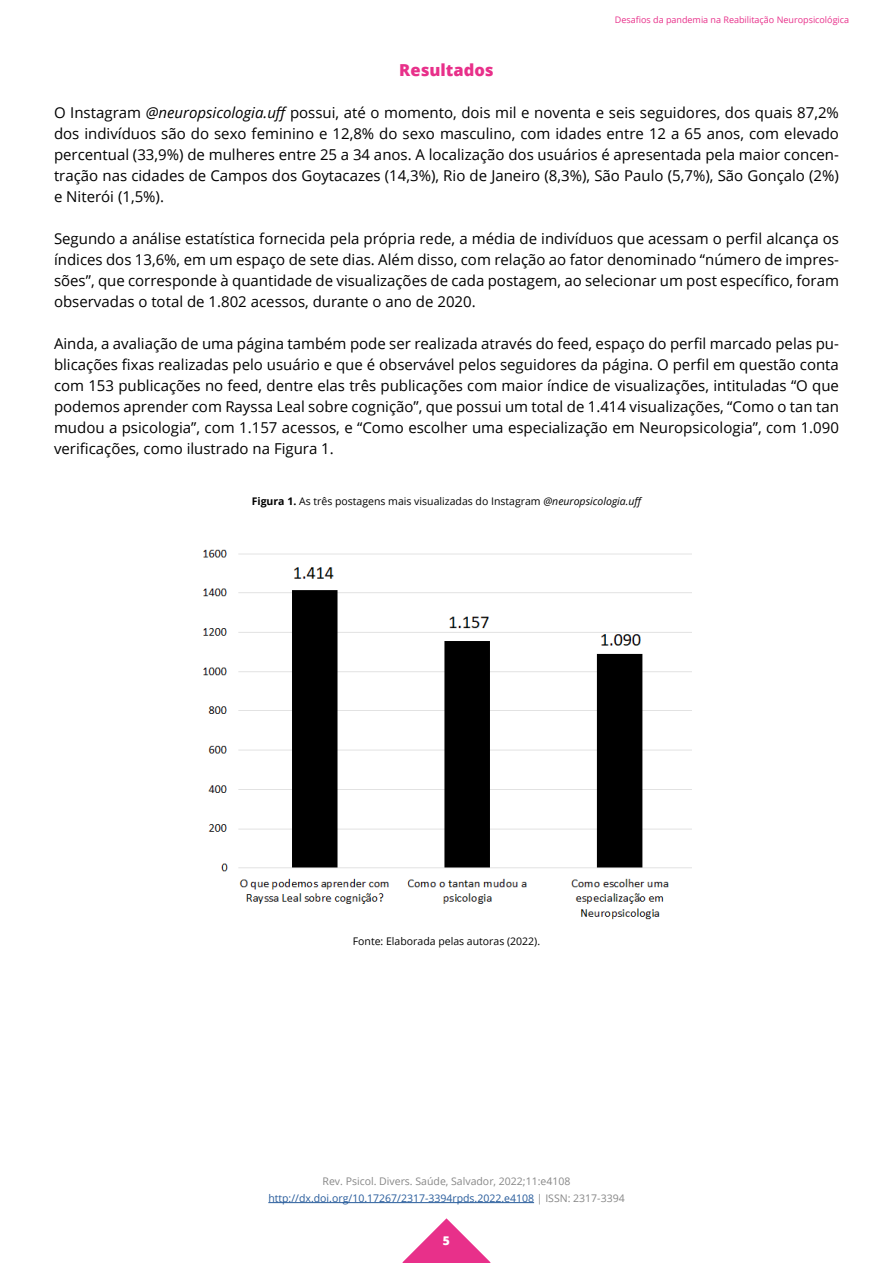
<style>
.page{position:relative;width:893px;height:1263px;background:#fff}
.page>*{position:absolute;margin:0;border:0;box-sizing:border-box;transform-origin:0 0}
.t1{font:800 16.5px "Open Sans";color:#e8308a}
.t2{font:15px/21px "Open Sans";color:#000;text-align:justify}
.t3{font:800 12px "Open Sans";color:#fff}
.t4{font:10.5px/16.5px "Open Sans";color:#878787;text-align:center}
.t5{font:10.5px "Open Sans";color:#000}
.t6{font:9px "Open Sans";color:#e8308a}
.s1{font-style:italic}
.s2{font-weight:700}
.s3{color:#275b9b}
</style>
<div class="page">
<svg style="left:402px;top:1218px;width:89px;height:45px"></svg>
<hr style="left:268px;top:1202px;width:266px;height:1px;background:#275b9b">
<img style="left:203px;top:549px;width:489px;height:371px">
<p class="t6" style="left:615px;top:13px;width:236px">Desafios da pandemia na Reabilitação Neuropsicológica</p>
<p class="t1" style="left:399px;top:58px;width:96px">Resultados</p>
<p class="t2" style="left:54px;top:102px;width:786px">O Instagram <span class="s1">@neuropsicologia.uff</span> possui, até o momento, dois mil e noventa e seis seguidores, dos quais 87,2% dos indivíduos são do sexo feminino e 12,8% do sexo masculino, com idades entre 12 a 65 anos, com elevado percentual (33,9%) de mulheres entre 25 a 34 anos. A localização dos usuários é apresentada pela maior concen&shy;tração nas cidades de Campos dos Goytacazes (14,3%), Rio de Janeiro (8,3%), São Paulo (5,7%), São Gonçalo (2%) e Niterói (1,5%).</p>
<p class="t2" style="left:54px;top:228px;width:786px">Segundo a análise estatística fornecida pela própria rede, a média de indivíduos que acessam o perfil alcança os índices dos 13,6%, em um espaço de sete dias. Além disso, com relação ao fator denominado “número de impres&shy;sões”, que corresponde à quantidade de visualizações de cada postagem, ao selecionar um post específico, foram observadas o total de 1.802 acessos, durante o ano de 2020.</p>
<p class="t2" style="left:54px;top:333px;width:786px">Ainda, a avaliação de uma página também pode ser realizada através do feed, espaço do perfil marcado pelas pu&shy;blicações fixas realizadas pelo usuário e que é observável pelos seguidores da página. O perfil em questão conta com 153 publicações no feed, dentre elas três publicações com maior índice de visualizações, intituladas “O que podemos aprender com Rayssa Leal sobre cognição”, que possui um total de 1.414 visualizações, “Como o tan tan mudou a psicologia”, com 1.157 acessos, e “Como escolher uma especialização em Neuropsicologia”, com 1.090 verificações, como ilustrado na Figura 1.</p>
<p class="t5" style="left:252px;top:494px;width:393px"><span class="s2">Figura 1.</span> As três postagens mais visualizadas do Instagram <span class="s1">@neuropsicologia.uff</span></p>
<p class="t5" style="left:353px;top:934px;width:189px">Fonte: Elaborada pelas autoras (2022).</p>
<p class="t4" style="left:268px;top:1173px;width:358px">Rev. Psicol. Divers. Saúde, Salvador, 2022;11:e4108 <span class="s3">http://dx.doi.org/10.17267/2317-3394rpds.2022.e4108</span> | ISSN: 2317-3394</p>
<p class="t3" style="left:443px;top:1232px;width:9px">5</p>
</div>
